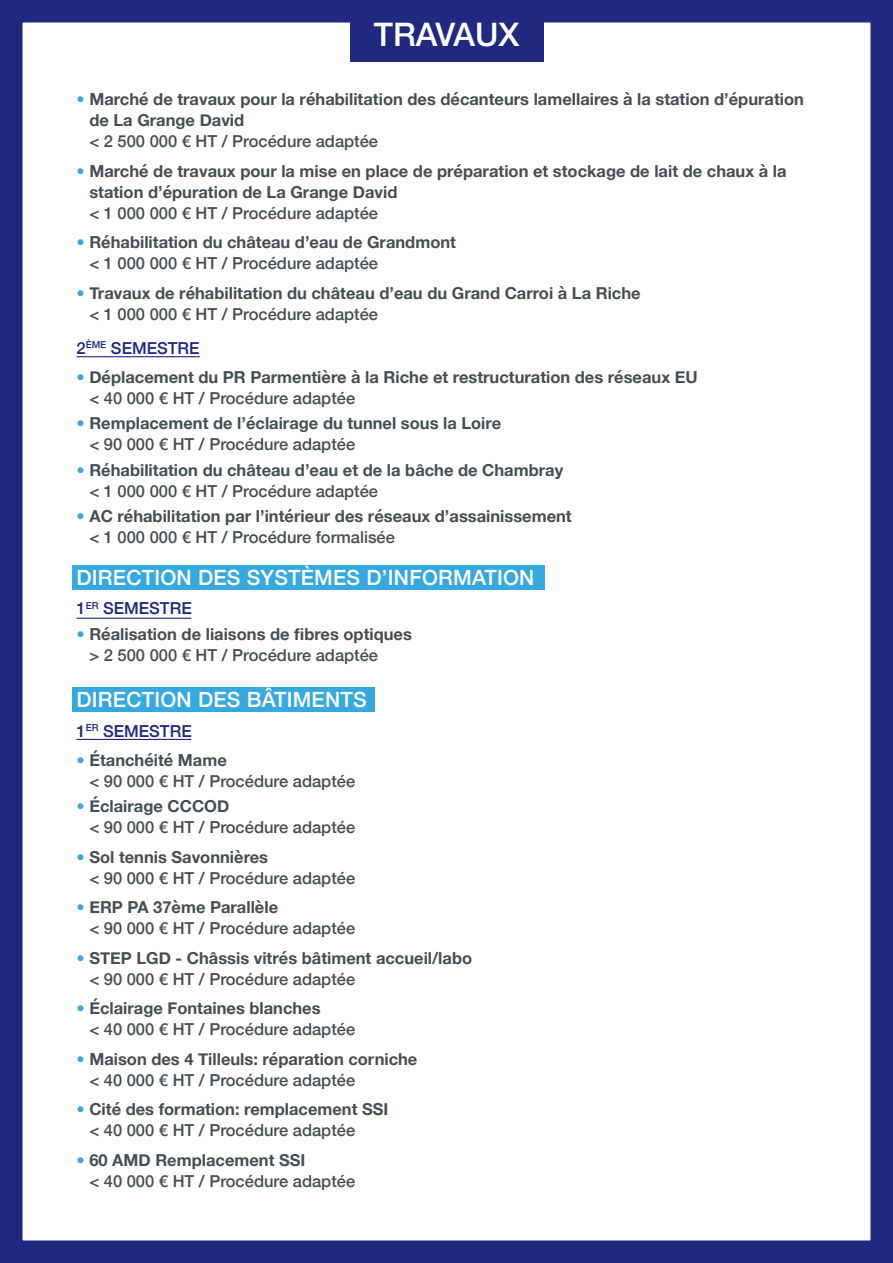
<style>
.page{position:relative;width:893px;height:1263px;background:#fff}
.page>*{position:absolute;margin:0;border:0;box-sizing:border-box;transform-origin:0 0}
.t1{font:500 32.4px "Helvetica Neue";color:#fff}
.t2{font:500 21px "Helvetica Neue";letter-spacing:.01em;color:#fff}
.t3{font:700 16.5px/21px "Helvetica Neue";color:#434f55}
.t4{font:500 16.5px/21px "Helvetica Neue";color:#434f55}
.t5{font:500 16.5px "Helvetica Neue";color:#1f297f}
.s1{font-weight:500;color:#36a9e0}
.s2{font-weight:500}
.s3{color:#36a9e0}
.s4{font-weight:700}
</style>
<div class="page">
<div style="left:0;top:0;width:893px;height:1263px;border:22px solid #1f297f"></div>
<div style="left:72px;top:566px;width:472px;height:24px;background:#36a9e0"></div>
<div style="left:72px;top:687px;width:302px;height:24px;background:#36a9e0"></div>
<div style="left:350px;top:0;width:193px;height:61px;background:#1f297f"></div>
<hr style="left:77px;top:356px;width:123px;height:1px;background:#1f297f">
<hr style="left:77px;top:618px;width:114px;height:1px;background:#1f297f">
<hr style="left:77px;top:739px;width:114px;height:1px;background:#1f297f">
<h1 class="t1" style="left:374px;top:8px;width:147px">TRAVAUX</h1>
<p class="t3" style="left:89px;top:89px;width:716px;text-indent:-13px"><span class="s1">•</span> Marché de travaux pour la réhabilitation des décanteurs lamellaires à la station d’épuration de La Grange David</p>
<p class="t4" style="left:89px;top:130px;width:290px">&lt; 2 500 000 € HT / Procédure adaptée</p>
<p class="t3" style="left:89px;top:161px;width:699px;text-indent:-13px"><span class="s1">•</span> Marché de travaux pour la mise en place de préparation et stockage de lait de chaux à la station d’épuration de La Grange David</p>
<p class="t4" style="left:89px;top:201px;width:290px">&lt; 1 000 000 € HT / Procédure adaptée</p>
<p class="t3" style="left:89px;top:232px;width:368px;text-indent:-13px"><span class="s1">•</span> Réhabilitation du château d’eau de Grandmont <span class="s2">&lt; 1 000 000 € HT / Procédure adaptée</span></p>
<p class="t3" style="left:89px;top:283px;width:553px;text-indent:-13px"><span class="s1">•</span> Travaux de réhabilitation du château d’eau du Grand Carroi à La Riche <span class="s2">&lt; 1 000 000 € HT / Procédure adaptée</span></p>
<p class="t5" style="left:77px;top:335px;width:125px">2<sup>ÈME</sup> SEMESTRE</p>
<p class="t3" style="left:89px;top:367px;width:610px;text-indent:-13px"><span class="s1">•</span> Déplacement du PR Parmentière à la Riche et restructuration des réseaux EU <span class="s2">&lt; 40 000 € HT / Procédure adaptée</span></p>
<p class="t3" style="left:89px;top:413px;width:413px;text-indent:-13px"><span class="s1">•</span> Remplacement de l’éclairage du tunnel sous la Loire <span class="s2">&lt; 90 000 € HT / Procédure adaptée</span></p>
<p class="t3" style="left:89px;top:460px;width:475px;text-indent:-13px"><span class="s1">•</span> Réhabilitation du château d’eau et de la bâche de Chambray <span class="s2">&lt; 1 000 000 € HT / Procédure adaptée</span></p>
<p class="t3" style="left:89px;top:506px;width:484px;text-indent:-13px"><span class="s1">•</span> AC réhabilitation par l’intérieur des réseaux d’assainissement <span class="s2">&lt; 1 000 000 € HT / Procédure formalisée</span></p>
<p class="t2" style="left:77px;top:561px;width:459px">DIRECTION DES SYSTÈMES D’INFORMATION</p>
<p class="t5" style="left:77px;top:595px;width:117px">1<sup>ER</sup> SEMESTRE</p>
<p class="t3" style="left:89px;top:624px;width:324px;text-indent:-13px"><span class="s1">•</span> Réalisation de liaisons de fibres optiques <span class="s2">&gt; 2 500 000 € HT / Procédure adaptée</span></p>
<p class="t2" style="left:77px;top:683px;width:292px">DIRECTION DES BÂTIMENTS</p>
<p class="t5" style="left:77px;top:717px;width:117px">1<sup>ER</sup> SEMESTRE</p>
<p class="t4" style="left:89px;top:748px;width:267px;text-indent:-13px"><span class="s3">•</span> <span class="s4">Étanchéité Mame<br></span>&lt; 90 000 € HT / Procédure adaptée</p>
<p class="t4" style="left:89px;top:794px;width:267px;text-indent:-13px"><span class="s3">•</span> <span class="s4">Éclairage CCCOD<br></span>&lt; 90 000 € HT / Procédure adaptée</p>
<p class="t4" style="left:89px;top:845px;width:267px;text-indent:-13px"><span class="s3">•</span> <span class="s4">Sol tennis Savonnières<br></span>&lt; 90 000 € HT / Procédure adaptée</p>
<p class="t4" style="left:89px;top:895px;width:267px;text-indent:-13px"><span class="s3">•</span> <span class="s4">ERP PA 37ème Parallèle<br></span>&lt; 90 000 € HT / Procédure adaptée</p>
<p class="t3" style="left:89px;top:948px;width:384px;text-indent:-13px"><span class="s1">•</span> STEP LGD - Châssis vitrés bâtiment accueil/labo <span class="s2">&lt; 90 000 € HT / Procédure adaptée</span></p>
<p class="t3" style="left:89px;top:998px;width:267px;text-indent:-13px"><span class="s1">•</span> Éclairage Fontaines blanches<br><span class="s2">&lt; 40 000 € HT / Procédure adaptée</span></p>
<p class="t3" style="left:89px;top:1049px;width:330px;text-indent:-13px"><span class="s1">•</span> Maison des 4 Tilleuls: réparation corniche <span class="s2">&lt; 40 000 € HT / Procédure adaptée</span></p>
<p class="t3" style="left:89px;top:1099px;width:301px;text-indent:-13px"><span class="s1">•</span> Cité des formation: remplacement SSI <span class="s2">&lt; 40 000 € HT / Procédure adaptée</span></p>
<p class="t4" style="left:89px;top:1148px;width:267px;text-indent:-13px"><span class="s3">•</span> <span class="s4">60 AMD Remplacement SSI<br></span>&lt; 40 000 € HT / Procédure adaptée</p>
</div>
